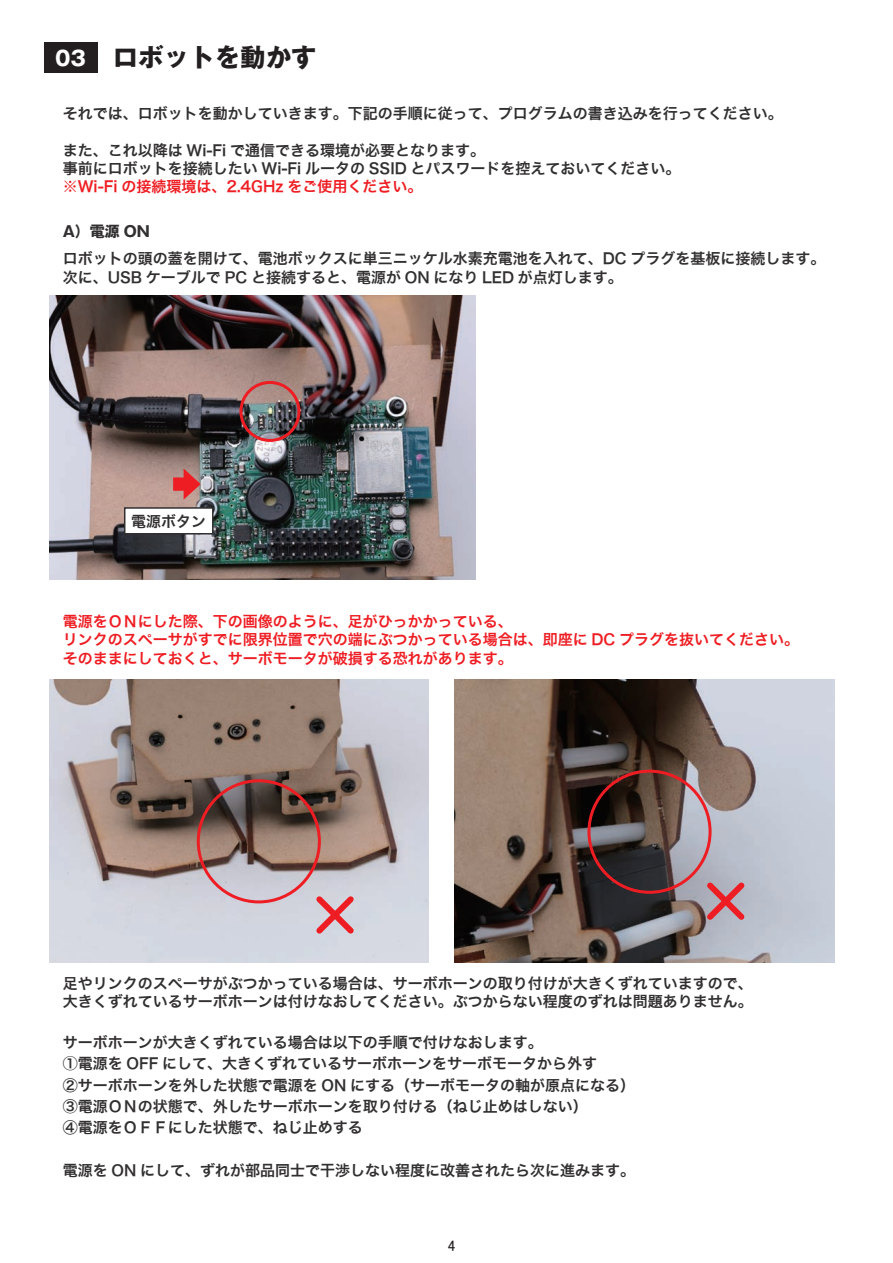
<style>
.page{position:relative;width:893px;height:1263px;background:#fff}
.page>*{position:absolute;margin:0;border:0;box-sizing:border-box;transform-origin:0 0}
.t1{font:700 25.5px "Gothic MB101 Pro";color:#231f20}
.t2{font:15px/21.3px "Hiragino Kaku W6 90 msp RKSJ H";color:#312f30}
.t3{font:15px/18.3px "Hiragino Kaku W6 90 msp RKSJ H";color:#ee1d23}
.t4{font:700 15px "Gothic MB101 Pro";color:#312f30}
.t5{font:15px "MS P Gothic";color:#231f20}
.s1{font-size:20.4px;color:#fff}
</style>
<div class="page">
<img style="left:49px;top:295px;width:426px;height:284px">
<img style="left:49px;top:679px;width:380px;height:283px">
<img style="left:455px;top:679px;width:379px;height:283px">
<div style="left:197px;top:779px;width:124px;height:124px;border:3px solid #ee1d23;border-radius:50%"></div>
<div style="left:587px;top:770px;width:125px;height:124px;border:3px solid #ee1d23;border-radius:50%"></div>
<svg style="left:311px;top:891px;width:48px;height:48px;background:#d8a9b1"></svg>
<svg style="left:702px;top:877px;width:48px;height:48px;background:#bd8d98"></svg>
<div style="left:44px;top:42px;width:53px;height:31px;background:#231f20"></div>
<div style="left:239px;top:381px;width:61px;height:61px;border:3px solid #ee1d23;border-radius:50%"></div>
<svg style="left:173px;top:468px;width:28px;height:32px"></svg>
<div style="left:124px;top:507px;width:90px;height:27px;background:#fff;border:2px solid #312f30"></div>
<h1 class="t1" style="left:55px;top:36px;width:263px"><span class="s1">03</span> ロボットを動かす</h1>
<p class="t2" style="left:63px;top:103px;width:722px">それでは、ロボットを動かしていきます。下記の手順に従って、プログラムの書き込みを行ってください。</p>
<p class="t2" style="left:63px;top:141px;width:619px;line-height:18.3px">また、これ以降は Wi-Fi で通信できる環境が必要となります。<br>事前にロボットを接続したい Wi-Fi ルータの SSID とパスワードを控えておいてください。</p>
<p class="t3" style="left:63px;top:178px;width:361px">※Wi-Fi の接続環境は、2.4GHz をご使用ください。</p>
<p class="t4" style="left:63px;top:219px;width:89px">A）電源 ON</p>
<p class="t2" style="left:63px;top:250px;width:764px;line-height:18.3px">ロボットの頭の蓋を開けて、電池ボックスに単三ニッケル水素充電池を入れて、DC プラグを基板に接続します。次に、USB ケーブルで PC と接続すると、電源が ON になり LED が点灯します。</p>
<p class="t2" style="left:131px;top:511px;width:76px">電源ボタン</p>
<p class="t3" style="left:63px;top:613px;width:738px">電源をＯＮにした際、下の画像のように、足がひっかかっている、<br>リンクのスペーサがすでに限界位置で穴の端にぶつかっている場合は、即座に DC プラグを抜いてください。そのままにしておくと、サーボモータが破損する恐れがあります。</p>
<p class="t2" style="left:63px;top:974px;width:692px;line-height:18.3px">足やリンクのスペーサがぶつかっている場合は、サーボホーンの取り付けが大きくずれていますので、大きくずれているサーボホーンは付けなおしてください。ぶつからない程度のずれは問題ありません。</p>
<p class="t2" style="left:63px;top:1032px;width:574px">サーボホーンが大きくずれている場合は以下の手順で付けなおします。<br>①電源を OFF にして、大きくずれているサーボホーンをサーボモータから外す<br>②サーボホーンを外した状態で電源を ON にする（サーボモータの軸が原点になる）③電源ＯＮの状態で、外したサーボホーンを取り付ける（ねじ止めはしない）<br>④電源をＯＦＦにした状態で、ねじ止めする</p>
<p class="t2" style="left:63px;top:1160px;width:574px">電源を ON にして、ずれが部品同士で干渉しない程度に改善されたら次に進みます。</p>
<p class="t5" style="left:448px;top:1238px;width:9px">4</p>
</div>
